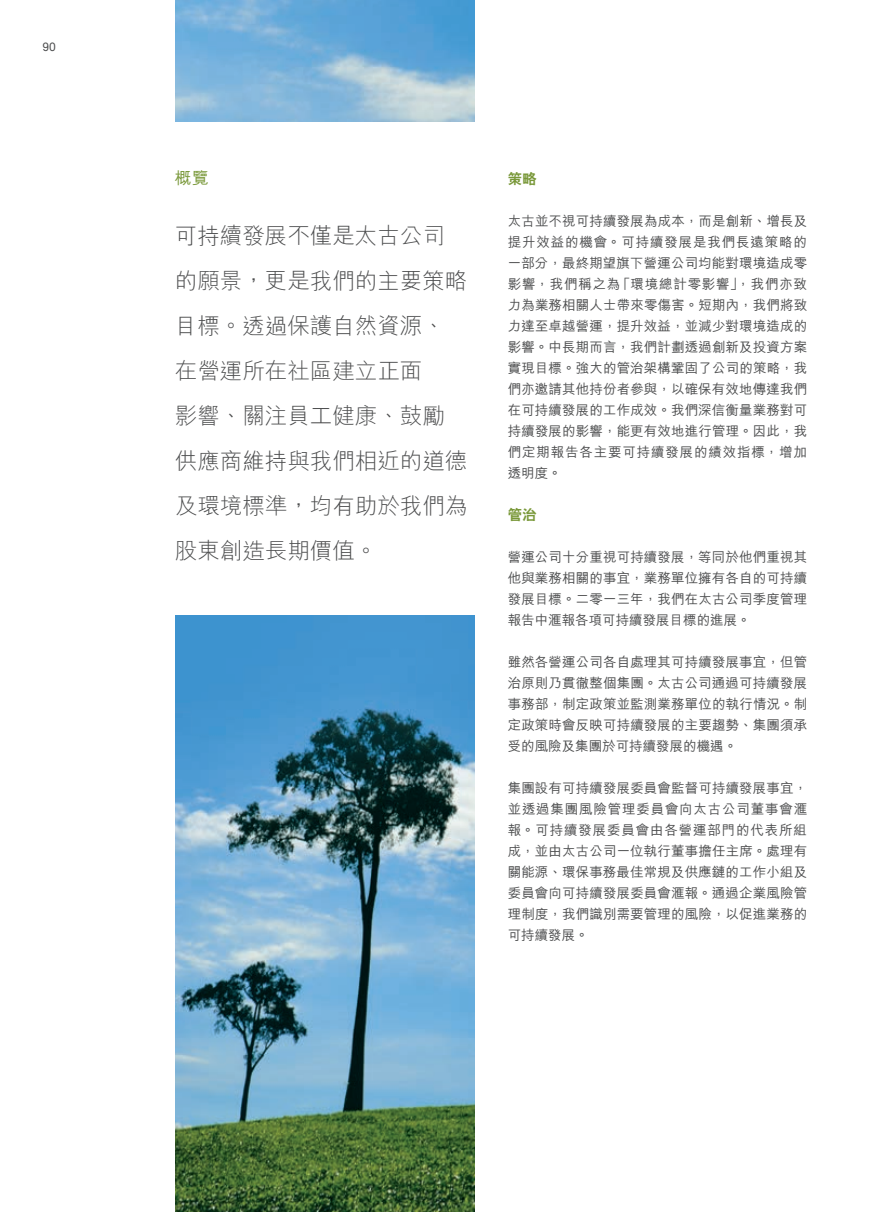
<style>
.page{position:relative;width:893px;height:1212px;background:#fff}
.page>*{position:absolute;margin:0;border:0;box-sizing:border-box;transform-origin:0 0}
.t1{font:300 22.5px/45px "M Hei HK";color:#4b4c4d}
.t2{font:500 16.5px "M Hei HK";color:#799839}
.t3{font:800 14.25px "C Hei 2 HK";color:#799839}
.t4{font:500 13.5px/21px "M Hei HK";letter-spacing:.01em;color:#4b4c4d;text-align:justify}
.t5{font:12px "Akkurat Pro";color:#4b4c4d}
</style>
<div class="page">
<img style="left:176px;top:616px;width:298px;height:596px">
<img style="left:175px;top:0;width:299px;height:121px">
<p class="t5" style="left:43px;top:39px;width:15px">90</p>
<p class="t2" style="left:175px;top:166px;width:35px">概覽</p>
<p class="t3" style="left:508px;top:169px;width:31px">策略</p>
<p class="t4" style="left:508px;top:210px;width:301px">太古並不視可持續發展為成本，而是創新、增長及提升效益的機會。可持續發展是我們長遠策略的一部分，最終期望旗下營運公司均能對環境造成零影響，我們稱之為「環境總計零影響」，我們亦致力為業務相關人士帶來零傷害。短期內，我們將致力達至卓越營運，提升效益，並減少對環境造成的影響。中長期而言，我們計劃透過創新及投資方案實現目標。強大的管治架構鞏固了公司的策略，我們亦邀請其他持份者參與，以確保有效地傳達我們在可持續發展的工作成效。我們深信衡量業務對可持續發展的影響，能更有效地進行管理。因此，我們定期報告各主要可持續發展的績效指標，增加透明度。</p>
<p class="t3" style="left:508px;top:505px;width:31px">管治</p>
<p class="t4" style="left:508px;top:546px;width:301px">營運公司十分重視可持續發展，等同於他們重視其他與業務相關的事宜，業務單位擁有各自的可持續發展目標。二零一三年，我們在太古公司季度管理報告中滙報各項可持續發展目標的進展。</p>
<p class="t4" style="left:508px;top:651px;width:301px">雖然各營運公司各自處理其可持續發展事宜，但管治原則乃貫徹整個集團。太古公司通過可持續發展事務部，制定政策並監測業務單位的執行情況。制定政策時會反映可持續發展的主要趨勢、集團須承受的風險及集團於可持續發展的機遇。</p>
<p class="t4" style="left:508px;top:777px;width:301px">集團設有可持續發展委員會監督可持續發展事宜，並透過集團風險管理委員會向太古公司董事會滙報。可持續發展委員會由各營運部門的代表所組成，並由太古公司一位執行董事擔任主席。處理有關能源、環保事務最佳常規及供應鏈的工作小組及委員會向可持續發展委員會滙報。通過企業風險管理制度，我們識別需要管理的風險，以促進業務的可持續發展。</p>
<h1 class="t1" style="left:175px;top:212px;width:294px">可持續發展不僅是太古公司的願景，更是我們的主要策略目標。透過保護自然資源、在營運所在社區建立正面<br>影響、關注員工健康、鼓勵供應商維持與我們相近的道德及環境標準，均有助於我們為股東創造長期價值。</h1>
</div>
